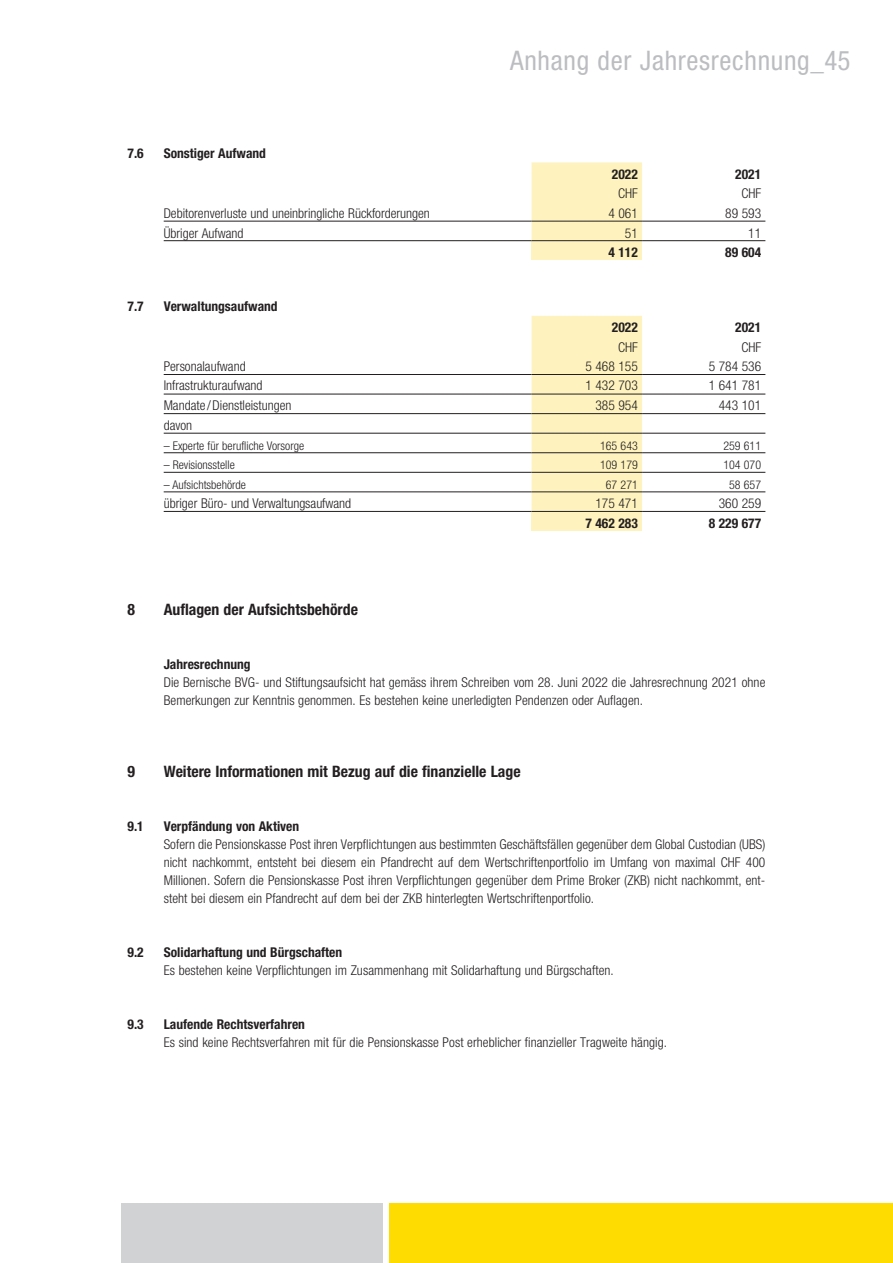
<style>
.page{position:relative;width:893px;height:1263px;background:#fff}
.page>*{position:absolute;margin:0;border:0;box-sizing:border-box;transform-origin:0 0}
.t1{font:condensed 27px "Helvetica Neue LT Std";letter-spacing:.025em;color:#bcbdc0}
.t2{font:700 condensed 15.75px "Helvetica Neue LT Std";color:#231f20}
.t3{font:300 condensed 13.5px/18px "Helvetica Neue LT Std";letter-spacing:.005em;color:#231f20}
.t4{font:700 condensed 13.5px "Helvetica Neue LT Std";color:#231f20}
.t5{font:300 condensed 12px "Helvetica Neue LT Std";color:#231f20}
</style>
<div class="page">
<div style="left:531px;top:162px;width:111px;height:78px;background:#fef3be"></div>
<div style="left:531px;top:241px;width:111px;height:19px;background:#fef3be"></div>
<hr style="left:164px;top:240px;width:367px;height:1px;background:#231f20">
<hr style="left:531px;top:240px;width:111px;height:1px;background:#231f20">
<hr style="left:642px;top:240px;width:123px;height:1px;background:#231f20">
<hr style="left:164px;top:221px;width:367px;height:1px;background:#231f20">
<hr style="left:531px;top:221px;width:111px;height:1px;background:#231f20">
<hr style="left:642px;top:221px;width:123px;height:1px;background:#231f20">
<div style="left:531px;top:316px;width:111px;height:195px;background:#fef3be"></div>
<div style="left:531px;top:511px;width:111px;height:20px;background:#fef3be"></div>
<hr style="left:164px;top:374px;width:367px;height:1px;background:#231f20">
<hr style="left:531px;top:374px;width:111px;height:1px;background:#231f20">
<hr style="left:642px;top:374px;width:123px;height:1px;background:#231f20">
<hr style="left:164px;top:394px;width:367px;height:1px;background:#231f20">
<hr style="left:531px;top:394px;width:111px;height:1px;background:#231f20">
<hr style="left:642px;top:394px;width:123px;height:1px;background:#231f20">
<hr style="left:164px;top:413px;width:367px;height:1px;background:#231f20">
<hr style="left:531px;top:413px;width:111px;height:1px;background:#231f20">
<hr style="left:642px;top:413px;width:123px;height:1px;background:#231f20">
<hr style="left:164px;top:433px;width:367px;height:1px;background:#231f20">
<hr style="left:531px;top:433px;width:111px;height:1px;background:#231f20">
<hr style="left:642px;top:433px;width:123px;height:1px;background:#231f20">
<hr style="left:164px;top:452px;width:367px;height:1px;background:#231f20">
<hr style="left:531px;top:452px;width:111px;height:1px;background:#231f20">
<hr style="left:642px;top:452px;width:123px;height:1px;background:#231f20">
<hr style="left:164px;top:472px;width:367px;height:1px;background:#231f20">
<hr style="left:531px;top:472px;width:111px;height:1px;background:#231f20">
<hr style="left:642px;top:472px;width:123px;height:1px;background:#231f20">
<hr style="left:164px;top:492px;width:367px;height:1px;background:#231f20">
<hr style="left:531px;top:492px;width:111px;height:1px;background:#231f20">
<hr style="left:642px;top:492px;width:123px;height:1px;background:#231f20">
<hr style="left:164px;top:511px;width:367px;height:1px;background:#231f20">
<hr style="left:531px;top:511px;width:111px;height:1px;background:#231f20">
<hr style="left:642px;top:511px;width:123px;height:1px;background:#231f20">
<div style="left:389px;top:1203px;width:504px;height:60px;background:#ffdc01"></div>
<div style="left:121px;top:1203px;width:262px;height:60px;background:#d1d2d4"></div>
<p class="t4" style="left:128px;top:145px;width:18px">7.6</p>
<p class="t4" style="left:164px;top:145px;width:104px">Sonstiger Aufwand</p>
<h1 class="t1" style="left:510px;top:45px;width:342px">Anhang der Jahresrechnung_45</h1>
<p class="t4" style="left:612px;top:166px;width:27px">2022</p>
<p class="t4" style="left:735px;top:166px;width:27px">2021</p>
<p class="t3" style="left:618px;top:184px;width:21px">CHF</p>
<p class="t3" style="left:741px;top:184px;width:21px">CHF</p>
<p class="t3" style="left:164px;top:204px;width:268px">Debitorenverluste und uneinbringliche Rückforderungen</p>
<p class="t3" style="left:608px;top:204px;width:31px">4 061</p>
<p class="t3" style="left:725px;top:204px;width:37px">89 593</p>
<p class="t3" style="left:164px;top:224px;width:81px">Übriger Aufwand</p>
<p class="t3" style="left:625px;top:224px;width:14px">51</p>
<p class="t3" style="left:748px;top:224px;width:14px">11</p>
<p class="t4" style="left:608px;top:244px;width:31px">4 112</p>
<p class="t4" style="left:725px;top:244px;width:37px">89 604</p>
<p class="t4" style="left:128px;top:298px;width:18px">7.7</p>
<p class="t4" style="left:164px;top:298px;width:115px">Verwaltungsaufwand</p>
<p class="t4" style="left:612px;top:319px;width:27px">2022</p>
<p class="t4" style="left:735px;top:319px;width:27px">2021</p>
<p class="t3" style="left:618px;top:338px;width:21px">CHF</p>
<p class="t3" style="left:741px;top:338px;width:21px">CHF</p>
<p class="t3" style="left:164px;top:357px;width:83px">Personalaufwand</p>
<p class="t3" style="left:585px;top:357px;width:54px">5 468 155</p>
<p class="t3" style="left:709px;top:357px;width:54px">5 784 536</p>
<p class="t3" style="left:164px;top:376px;width:100px">Infrastrukturaufwand</p>
<p class="t3" style="left:585px;top:376px;width:54px">1 432 703</p>
<p class="t3" style="left:709px;top:376px;width:54px">1 641 781</p>
<p class="t3" style="left:164px;top:397px;width:129px">Mandate /Dienstleistungen</p>
<p class="t3" style="left:595px;top:397px;width:44px">385 954</p>
<p class="t3" style="left:719px;top:397px;width:44px">443 101</p>
<p class="t3" style="left:164px;top:416px;width:30px">davon</p>
<p class="t5" style="left:164px;top:438px;width:142px">– Experte für berufliche Vorsorge</p>
<p class="t5" style="left:600px;top:438px;width:39px">165 643</p>
<p class="t5" style="left:723px;top:438px;width:39px">259 611</p>
<p class="t5" style="left:164px;top:458px;width:73px">– Revisionsstelle</p>
<p class="t5" style="left:600px;top:458px;width:39px">109 179</p>
<p class="t5" style="left:723px;top:458px;width:39px">104 070</p>
<p class="t5" style="left:164px;top:477px;width:84px">– Aufsichtsbehörde</p>
<p class="t5" style="left:606px;top:477px;width:33px">67 271</p>
<p class="t5" style="left:729px;top:477px;width:33px">58 657</p>
<p class="t3" style="left:164px;top:494px;width:189px">übriger Büro- und Verwaltungsaufwand</p>
<p class="t3" style="left:595px;top:494px;width:44px">175 471</p>
<p class="t3" style="left:719px;top:494px;width:44px">360 259</p>
<p class="t4" style="left:585px;top:515px;width:54px">7 462 283</p>
<p class="t4" style="left:709px;top:515px;width:54px">8 229 677</p>
<p class="t2" style="left:128px;top:600px;width:9px">8</p>
<p class="t2" style="left:164px;top:600px;width:196px">Auflagen der Aufsichtsbehörde</p>
<p class="t4" style="left:164px;top:656px;width:88px">Jahresrechnung</p>
<p class="t3" style="left:164px;top:673px;width:603px">Die Bernische BVG- und Stiftungsaufsicht hat gemäss ihrem Schreiben vom 28. Juni 2022 die Jahresrechnung 2021 ohne<br>Bemerkungen zur Kenntnis genommen. Es bestehen keine unerledigten Pendenzen oder Auflagen.</p>
<p class="t2" style="left:128px;top:762px;width:9px">9</p>
<p class="t2" style="left:164px;top:762px;width:358px">Weitere Informationen mit Bezug auf die finanzielle Lage</p>
<p class="t4" style="left:128px;top:818px;width:18px">9.1</p>
<p class="t4" style="left:164px;top:818px;width:137px">Verpfändung von Aktiven</p>
<p class="t3" style="left:164px;top:835px;width:603px;text-align:justify">Sofern die Pensionskasse Post ihren Verpflichtungen aus bestimmten Geschäftsfällen gegenüber dem Global Custodian (UBS) nicht nachkommt, entsteht bei diesem ein Pfandrecht auf dem Wertschriftenportfolio im Umfang von maximal CHF 400<br>Millionen. Sofern die Pensionskasse Post ihren Verpflichtungen gegenüber dem Prime Broker (ZKB) nicht nachkommt, ent&shy;steht bei diesem ein Pfandrecht auf dem bei der ZKB hinterlegten Wertschriftenportfolio.</p>
<p class="t4" style="left:128px;top:944px;width:18px">9.2</p>
<p class="t4" style="left:164px;top:944px;width:180px">Solidarhaftung und Bürgschaften</p>
<p class="t3" style="left:164px;top:961px;width:452px">Es bestehen keine Verpflichtungen im Zusammenhang mit Solidarhaftung und Bürgschaften.</p>
<p class="t4" style="left:128px;top:1016px;width:18px">9.3</p>
<p class="t4" style="left:164px;top:1016px;width:143px">Laufende Rechtsverfahren</p>
<p class="t3" style="left:164px;top:1033px;width:505px">Es sind keine Rechtsverfahren mit für die Pensionskasse Post erheblicher finanzieller Tragweite hängig.</p>
</div>
